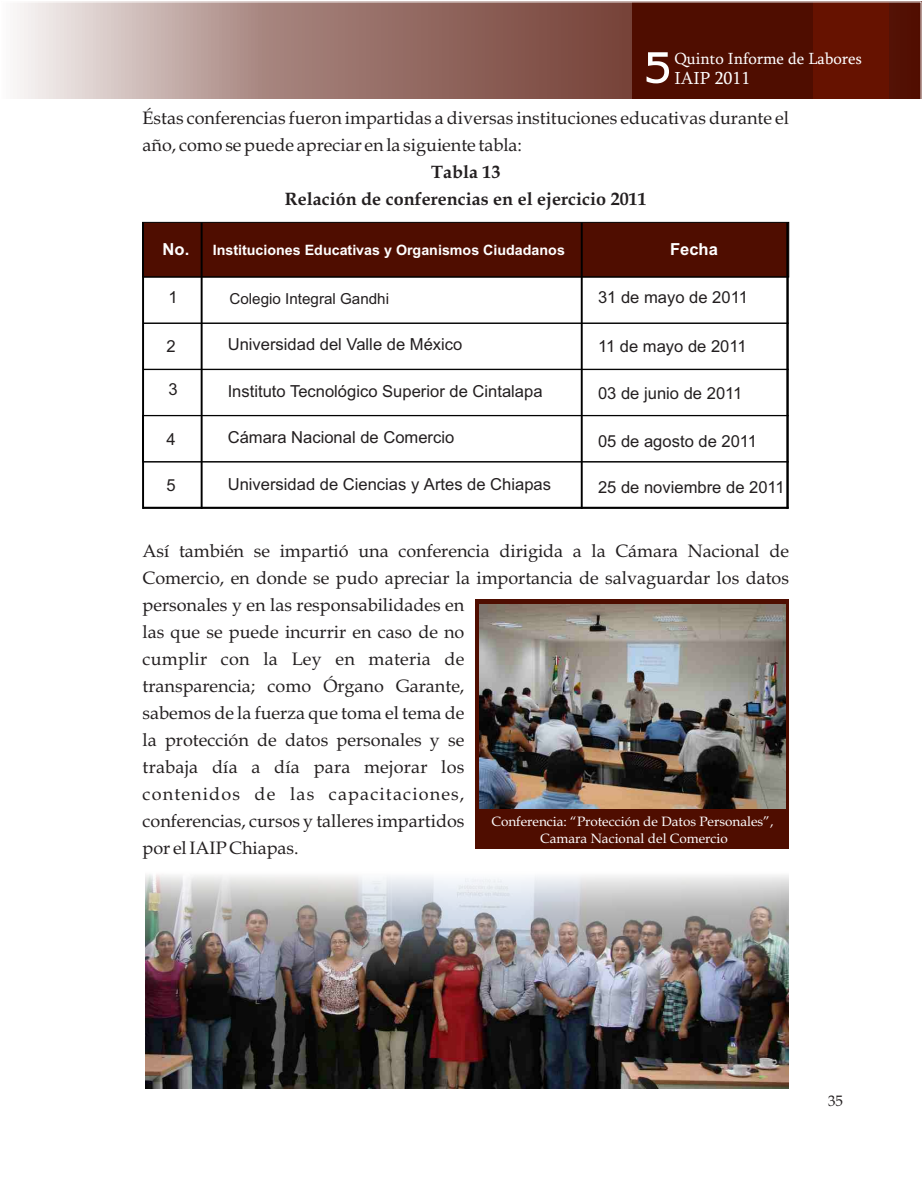
<style>
.page{position:relative;width:923px;height:1192px;background:#fff}
.page>*{position:absolute;margin:0;border:0;box-sizing:border-box;transform-origin:0 0}
.t1{font:18px/27px "Book Antiqua";color:#231f20}
.t2{font:700 18px "Book Antiqua";color:#231f20}
.t3{font:17.85px "Sylfaen";color:#fff}
.t4{font:16.65px "Arial";color:#231f20}
.t5{font:700 16.65px "Arial";color:#fff}
.t6{font:16.5px "Sylfaen";color:#fff}
.t7{font:15.15px "Arial";color:#231f20}
.t8{font:15px "Book Antiqua";color:#231f20}
.t9{font:700 14.25px "Arial";color:#fff}
.t10{font:13.5px/16.8px "Book Antiqua";color:#fff;text-align:center}
</style>
<div class="page">
<img style="left:145px;top:848px;width:643px;height:241px">
<div style="left:142px;top:222px;width:647px;height:55px;background:#4f0d00"></div>
<div style="left:201px;top:223px;width:1px;height:285px;border:1px solid #000"></div>
<div style="left:143px;top:323px;width:645px;height:47px;border:1px solid #000"></div>
<div style="left:143px;top:369px;width:645px;height:47px;border:1px solid #000"></div>
<div style="left:142px;top:415px;width:646px;height:47px;border:1px solid #000"></div>
<div style="left:581px;top:223px;width:1px;height:285px;border:1px solid #000"></div>
<div style="left:143px;top:461px;width:645px;height:47px;border:1px solid #000"></div>
<div style="left:142px;top:223px;width:2px;height:285px;border:1px solid #000"></div>
<div style="left:786px;top:223px;width:2px;height:285px;border:1px solid #000"></div>
<div style="left:143px;top:507px;width:645px;height:1px;border:1px solid #000"></div>
<div style="left:475px;top:599px;width:313px;height:249px;background:#4f0d00"></div>
<img style="left:479px;top:605px;width:306px;height:204px">
<svg style="left:17px;top:3px;width:902px;height:95px"></svg>
<div style="left:813px;top:2px;width:75px;height:96px;background:#661200"></div>
<div style="left:633px;top:2px;width:180px;height:96px;background:#4f0d00"></div>
<svg style="left:646px;top:52px;width:23px;height:31px"></svg>
<p class="t6" style="left:674px;top:52px;width:189px">Quinto Informe de Labores</p>
<p class="t3" style="left:674px;top:70px;width:77px">IAIP 2011</p>
<p class="t1" style="left:143px;top:107px;width:648px">Éstas conferencias fueron impartidas a diversas instituciones educativas durante el</p>
<p class="t1" style="left:143px;top:134px;width:381px">año, como se puede apreciar en la siguiente tabla:</p>
<p class="t2" style="left:431px;top:165px;width:71px">Tabla 13</p>
<p class="t2" style="left:285px;top:192px;width:363px">Relación de conferencias en el ejercicio 2011</p>
<p class="t5" style="left:163px;top:242px;width:28px">No.</p>
<p class="t4" style="left:168px;top:291px;width:11px">1</p>
<p class="t4" style="left:166px;top:340px;width:11px">2</p>
<p class="t4" style="left:168px;top:383px;width:11px">3</p>
<p class="t4" style="left:166px;top:433px;width:11px">4</p>
<p class="t9" style="left:213px;top:244px;width:354px">Instituciones Educativas y Organismos Ciudadanos</p>
<p class="t5" style="left:670px;top:242px;width:49px">Fecha</p>
<p class="t7" style="left:229px;top:293px;width:161px">Colegio Integral Gandhi</p>
<p class="t4" style="left:598px;top:291px;width:151px">31 de mayo de 2011</p>
<p class="t4" style="left:228px;top:338px;width:236px">Universidad del Valle de México</p>
<p class="t4" style="left:598px;top:340px;width:150px">11 de mayo de 2011</p>
<p class="t4" style="left:228px;top:384px;width:316px">Instituto Tecnológico Superior de Cintalapa</p>
<p class="t4" style="left:228px;top:431px;width:228px">Cámara Nacional de Comercio</p>
<p class="t4" style="left:598px;top:387px;width:146px">03 de junio de 2011</p>
<p class="t4" style="left:598px;top:435px;width:161px">05 de agosto de 2011</p>
<p class="t4" style="left:166px;top:479px;width:11px">5</p>
<p class="t4" style="left:228px;top:478px;width:325px">Universidad de Ciencias y Artes de Chiapas</p>
<p class="t4" style="left:598px;top:481px;width:188px">25 de noviembre de 2011</p>
<p class="t1" style="left:143px;top:539px;width:648px">Así también se impartió una conferencia dirigida a la Cámara Nacional de Comercio, en donde se pudo apreciar la importancia de salvaguardar los datos personales y en las responsabilidades en<br>las que se puede incurrir en caso de no<br>cumplir con la Ley en materia de<br>transparencia; como Órgano Garante,<br>sabemos de la fuerza que toma el tema de<br>la protección de datos personales y se<br>trabaja día a día para mejorar los<br>contenidos de las capacitaciones,<br>conferencias, cursos y talleres impartidos<br>por el IAIP Chiapas.</p>
<p class="t10" style="left:491px;top:814px;width:283px">Conferencia: “Protección de Datos Personales”,<br>Camara Nacional del Comercio</p>
<p class="t8" style="left:828px;top:1095px;width:16px">35</p>
</div>
